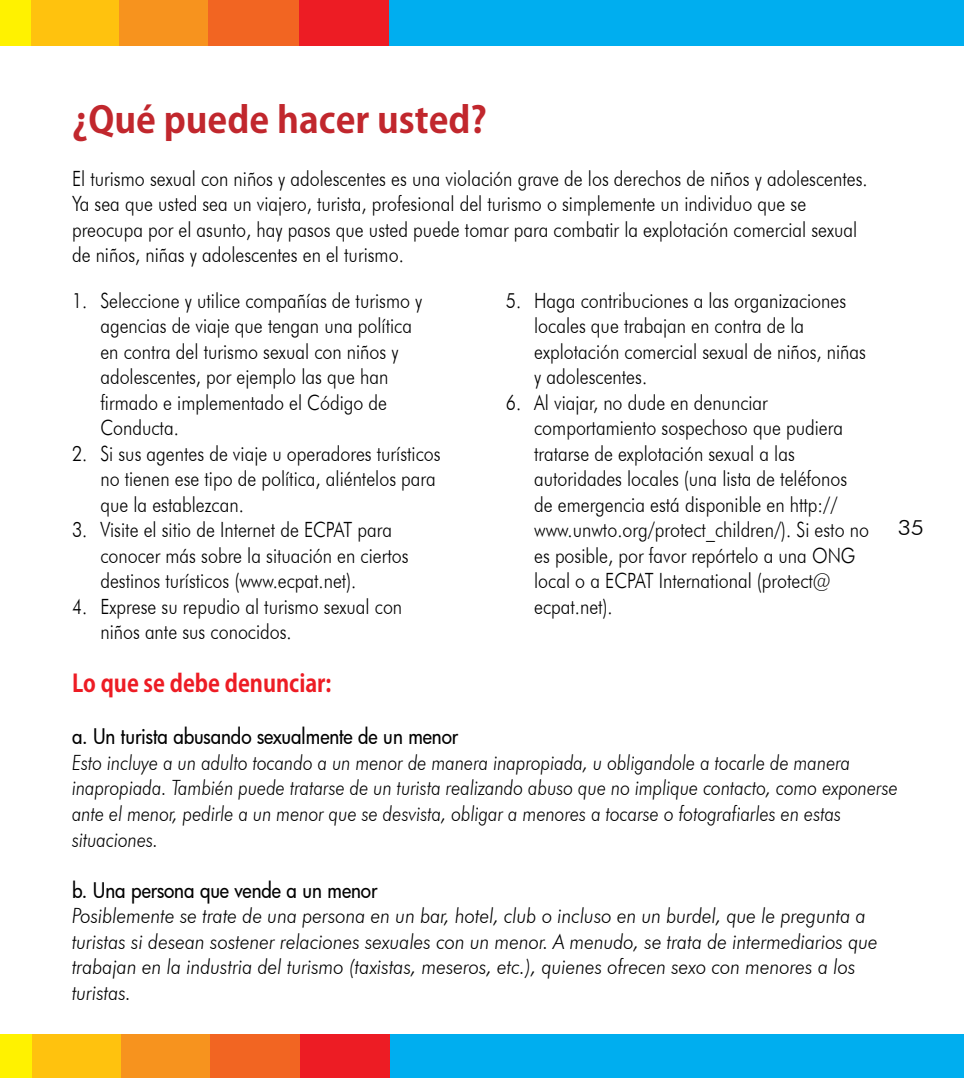
<style>
.page{position:relative;width:964px;height:1078px;background:#fff}
.page>*{position:absolute;margin:0;border:0;box-sizing:border-box;transform-origin:0 0}
.t1{font:700 36px "Koz Go Pro";color:#c1272d}
.t2{font:700 24px "Koz Go Pro";color:#ed1c24;scale:.9 1}
.t3{font:300 21px/25.6px "Futura BT";color:#000;scale:.85 1}
.t4{font:italic 300 21px/25.6px "Futura BT";color:#000;scale:.85 1}
.t5{font:italic 300 21px/25.6px "Futura BT";color:#000;scale:.9 1}
.t6{font:500 21px "Futura";letter-spacing:-.005em;color:#000;scale:.9 1}
.t7{font:300 21px "Futura BT";color:#000;scale:1.1 1}
</style>
<div class="page">
<div style="left:0;top:0;width:33px;height:45px;background:#fff200"></div>
<div style="left:31px;top:0;width:91px;height:45px;background:#ffc20e"></div>
<div style="left:120px;top:0;width:90px;height:45px;background:#f7931e"></div>
<div style="left:208px;top:0;width:91px;height:45px;background:#f26522"></div>
<div style="left:299px;top:0;width:91px;height:45px;background:#ed1c24"></div>
<div style="left:389px;top:0;width:108px;height:45px;background:#00aeef"></div>
<div style="left:479px;top:0;width:485px;height:45px;background:#00aeef"></div>
<div style="left:0;top:1033px;width:34px;height:44px;background:#fff200"></div>
<div style="left:33px;top:1033px;width:90px;height:44px;background:#ffc20e"></div>
<div style="left:121px;top:1033px;width:91px;height:44px;background:#f7931e"></div>
<div style="left:210px;top:1033px;width:90px;height:44px;background:#f26522"></div>
<div style="left:300px;top:1033px;width:91px;height:44px;background:#ed1c24"></div>
<div style="left:390px;top:1033px;width:108px;height:44px;background:#00aeef"></div>
<div style="left:481px;top:1033px;width:483px;height:44px;background:#00aeef"></div>
<h1 class="t1" style="left:72px;top:96px;width:416px">¿Qué puede hacer usted?</h1>
<p class="t3" style="left:72px;top:165px;width:937px">El turismo sexual con niños y adolescentes es una violación grave de los derechos de niños y adolescentes.<br>Ya sea que usted sea un viajero, turista, profesional del turismo o simplemente un individuo que se preocupa por el asunto, hay pasos que usted puede tomar para combatir la explotación comercial sexual de niños, niñas y adolescentes en el turismo.</p>
<p class="t3" style="left:100px;top:287px;width:380px;text-indent:-28px">1. Seleccione y utilice compañías de turismo y agencias de viaje que tengan una política en contra del turismo sexual con niños y adolescentes, por ejemplo las que han firmado e implementado el Código de Conducta.</p>
<p class="t3" style="left:100px;top:440px;width:402px;text-indent:-28px">2. Si sus agentes de viaje u operadores turísticos no tienen ese tipo de política, aliéntelos para que la establezcan.</p>
<p class="t3" style="left:100px;top:516px;width:364px;text-indent:-28px">3. Visite el sitio de Internet de ECPAT para conocer más sobre la situación en ciertos destinos turísticos (www.ecpat.net).</p>
<p class="t3" style="left:100px;top:593px;width:357px;text-indent:-28px">4. Exprese su repudio al turismo sexual con niños ante sus conocidos.</p>
<p class="t3" style="left:534px;top:287px;width:392px;text-indent:-28px">5. Haga contribuciones a las organizaciones locales que trabajan en contra de la explotación comercial sexual de niños, niñas y adolescentes.</p>
<p class="t3" style="left:534px;top:389px;width:395px;text-indent:-28px">6. Al viajar, no dude en denunciar comportamiento sospechoso que pudiera tratarse de explotación sexual a las autoridades locales (una lista de teléfonos de emergencia está disponible en http:// www.unwto.org/protect_children/). Si esto no es posible, por favor repórtelo a una ONG local o a ECPAT International (protect@ ecpat.net).</p>
<p class="t7" style="left:897px;top:515px;width:26px">35</p>
<p class="t2" style="left:72px;top:667px;width:290px">Lo que se debe denunciar:</p>
<p class="t6" style="left:72px;top:722px;width:431px">a. Un turista abusando sexualmente de un menor</p>
<p class="t4" style="left:72px;top:749px;width:973px">Esto incluye a un adulto tocando a un menor de manera inapropiada, u obligandole a tocarle de manera inapropiada. También puede tratarse de un turista realizando abuso que no implique contacto, como exponerse ante el menor, pedirle a un menor que se desvista, obligar a menores a tocarse o fotografiarles en estas situaciones.</p>
<p class="t6" style="left:72px;top:875px;width:341px">b. Una persona que vende a un menor</p>
<p class="t5" style="left:72px;top:902px;width:897px">Posiblemente se trate de una persona en un bar, hotel, club o incluso en un burdel, que le pregunta a turistas si desean sostener relaciones sexuales con un menor. A menudo, se trata de intermediarios que trabajan en la industria del turismo (taxistas, meseros, etc.), quienes ofrecen sexo con menores a los turistas.</p>
</div>
